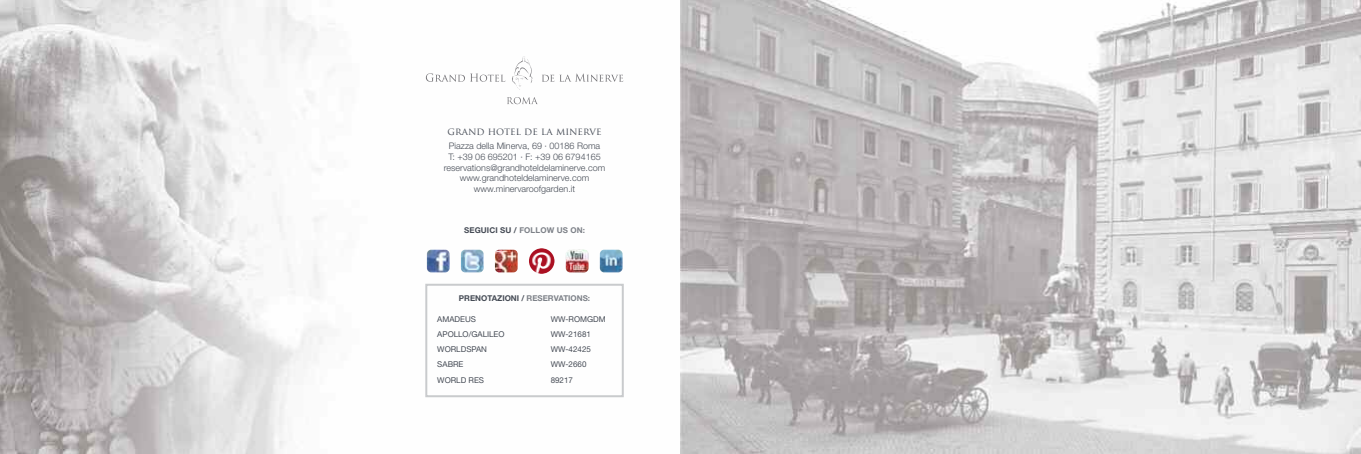
<style>
.page{position:relative;width:1361px;height:454px;background:#fff}
.page>*{position:absolute;margin:0;border:0;box-sizing:border-box;transform-origin:0 0}
.t1{font:10px "Trajan Pro";color:#454b55}
.t2{font:300 9px/10.8px "Helvetica Neue LT Std";color:#454b55;text-align:center}
.t3{font:8px "Helvetica Neue LT Std";color:#454b55}
.t4{font:700 8px "Helvetica Neue LT Std";color:#454b55}
.t5{font:700 8px "Helvetica Neue LT Std";letter-spacing:.015em;color:#7d8188}
.s1{color:#454b55}
.s2{color:#7d8188}
</style>
<div class="page">
<img style="left:0;top:0;width:624px;height:454px">
<div style="left:425px;top:283px;width:199px;height:114px;border:2px solid #c9cbcd"></div>
<svg style="left:426px;top:73px;width:79px;height:9px"></svg>
<svg style="left:511px;top:57px;width:23px;height:33px"></svg>
<svg style="left:507px;top:97px;width:31px;height:7px"></svg>
<svg style="left:542px;top:73px;width:81px;height:9px"></svg>
<img style="left:680px;top:0;width:681px;height:454px">
<img style="left:427px;top:249px;width:22px;height:23px;border-radius:4px">
<img style="left:461px;top:249px;width:22px;height:23px;border-radius:4px">
<img style="left:495px;top:249px;width:22px;height:23px;border-radius:4px">
<img style="left:529px;top:248px;width:25px;height:26px;border-radius:50%">
<img style="left:566px;top:249px;width:22px;height:23px;border-radius:4px">
<img style="left:600px;top:249px;width:22px;height:23px;border-radius:4px">
<p class="t1" style="left:447px;top:128px;width:156px">GRAND HOTEL DE LA MINERVE</p>
<p class="t2" style="left:444px;top:141px;width:163px">Piazza della Minerva, 69 · 00186 Roma<br>T: +39 06 695201 · F: +39 06 6794165 reservations@grandhoteldelaminerve.com www.grandhoteldelaminerve.com www.minervaroofgarden.it</p>
<p class="t5" style="left:464px;top:227px;width:122px"><span class="s1">SEGUICI SU /</span> FOLLOW US ON:</p>
<p class="t4" style="left:459px;top:295px;width:133px">PRENOTAZIONI / <span class="s2">RESERVATIONS:</span></p>
<p class="t3" style="left:437px;top:316px;width:40px">AMADEUS</p>
<p class="t3" style="left:551px;top:316px;width:57px">WW-ROMGDM</p>
<p class="t3" style="left:437px;top:331px;width:69px">APOLLO/GALILEO</p>
<p class="t3" style="left:551px;top:331px;width:42px">WW-21681</p>
<p class="t3" style="left:437px;top:346px;width:51px">WORLDSPAN</p>
<p class="t3" style="left:551px;top:346px;width:42px">WW-42425</p>
<p class="t3" style="left:437px;top:361px;width:28px">SABRE</p>
<p class="t3" style="left:551px;top:361px;width:37px">WW-2660</p>
<p class="t3" style="left:437px;top:377px;width:48px">WORLD RES</p>
<p class="t3" style="left:551px;top:377px;width:24px">89217</p>
</div>
